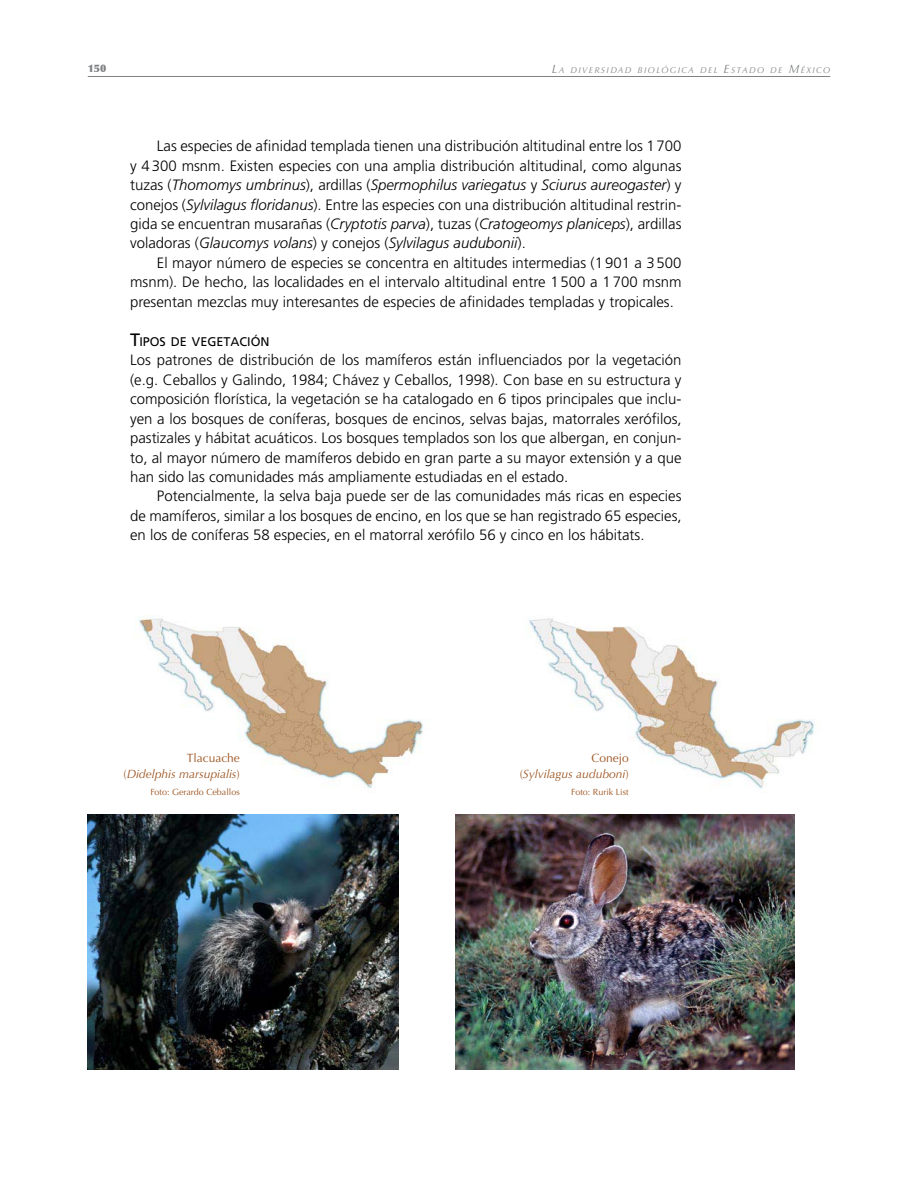
<style>
.page{position:relative;width:918px;height:1188px;background:#fff}
.page>*{position:absolute;margin:0;border:0;box-sizing:border-box;transform-origin:0 0}
.t1{font:300 15px/19.5px "Frutiger LT Std";color:#000;text-align:justify}
.t2{font:12.6px "Frutiger LT Std";color:#000}
.t3{font:italic 12px/16.5px "Optima";color:#9e5522;text-align:right}
.t4{font:900 10.5px "Optima";color:#808284}
.t5{font:9px "Optima";color:#9e5522}
.t6{font:italic 8.4px "Optima";letter-spacing:.17em;color:#808284}
.s1{font-size:12px}
.s2{font-style:italic}
.s3{font-size:18px}
.s4{font-style:normal}
</style>
<div class="page">
<hr style="left:88px;top:76px;width:742px;height:1px;background:#808284">
<img style="left:88px;top:815px;width:311px;height:254px">
<img style="left:138px;top:615px;width:285px;height:173px">
<img style="left:529px;top:616px;width:286px;height:172px">
<img style="left:455px;top:815px;width:339px;height:254px">
<p class="t4" style="left:88px;top:64px;width:20px">150</p>
<p class="t6" style="left:552px;top:65px;width:280px"><span class="s1">L</span>A DIVERSIDAD BIOLÓGICA DEL <span class="s1">E</span>STADO DE <span class="s1">M</span>ÉXICO</p>
<p class="t1" style="left:130px;top:137px;width:553px;text-indent:27px">Las especies de afinidad templada tienen una distribución altitudinal entre los 1 700 y 4 300 msnm. Existen especies con una amplia distribución altitudinal, como algunas tuzas (<span class="s2">Thomomys umbrinus</span>), ardillas (<span class="s2">Spermophilus variegatus</span> y <span class="s2">Sciurus aureogaster</span>) y conejos (<span class="s2">Sylvilagus floridanus</span>). Entre las especies con una distribución altitudinal restrin&shy;gida se encuentran musarañas (<span class="s2">Cryptotis parva</span>), tuzas (<span class="s2">Cratogeomys planiceps</span>), ardillas voladoras (<span class="s2">Glaucomys volans</span>) y conejos (<span class="s2">Sylvilagus audubonii</span>).</p>
<p class="t1" style="left:130px;top:254px;width:553px;text-indent:27px">El mayor número de especies se concentra en altitudes intermedias (1 901 a 3 500 msnm). De hecho, las localidades en el intervalo altitudinal entre 1 500 a 1 700 msnm presentan mezclas muy interesantes de especies de afinidades templadas y tropicales.</p>
<p class="t2" style="left:130px;top:334px;width:141px"><span class="s3">T</span>IPOS DE VEGETACIÓN</p>
<p class="t1" style="left:130px;top:351px;width:553px">Los patrones de distribución de los mamíferos están influenciados por la vegetación (e.g. Ceballos y Galindo, 1984; Chávez y Ceballos, 1998). Con base en su estructura y composición florística, la vegetación se ha catalogado en 6 tipos principales que inclu&shy;yen a los bosques de coníferas, bosques de encinos, selvas bajas, matorrales xerófilos, pastizales y hábitat acuáticos. Los bosques templados son los que albergan, en conjun&shy;to, al mayor número de mamíferos debido en gran parte a su mayor extensión y a que han sido las comunidades más ampliamente estudiadas en el estado.</p>
<p class="t1" style="left:130px;top:487px;width:553px;text-indent:27px">Potencialmente, la selva baja puede ser de las comunidades más ricas en especies de mamíferos, similar a los bosques de encino, en los que se han registrado 65 especies, en los de coníferas 58 especies, en el matorral xerófilo 56 y cinco en los hábitats.</p>
<p class="t3" style="left:123px;top:751px;width:118px"><span class="s4">Tlacuache<br>(</span>Didelphis marsupialis<span class="s4">)</span></p>
<p class="t5" style="left:151px;top:788px;width:91px">Foto: Gerardo Ceballos</p>
<p class="t3" style="left:520px;top:751px;width:111px"><span class="s4">Conejo<br>(</span>Sylvilagus auduboni<span class="s4">)</span></p>
<p class="t5" style="left:571px;top:788px;width:59px">Foto: Rurik List</p>
</div>
